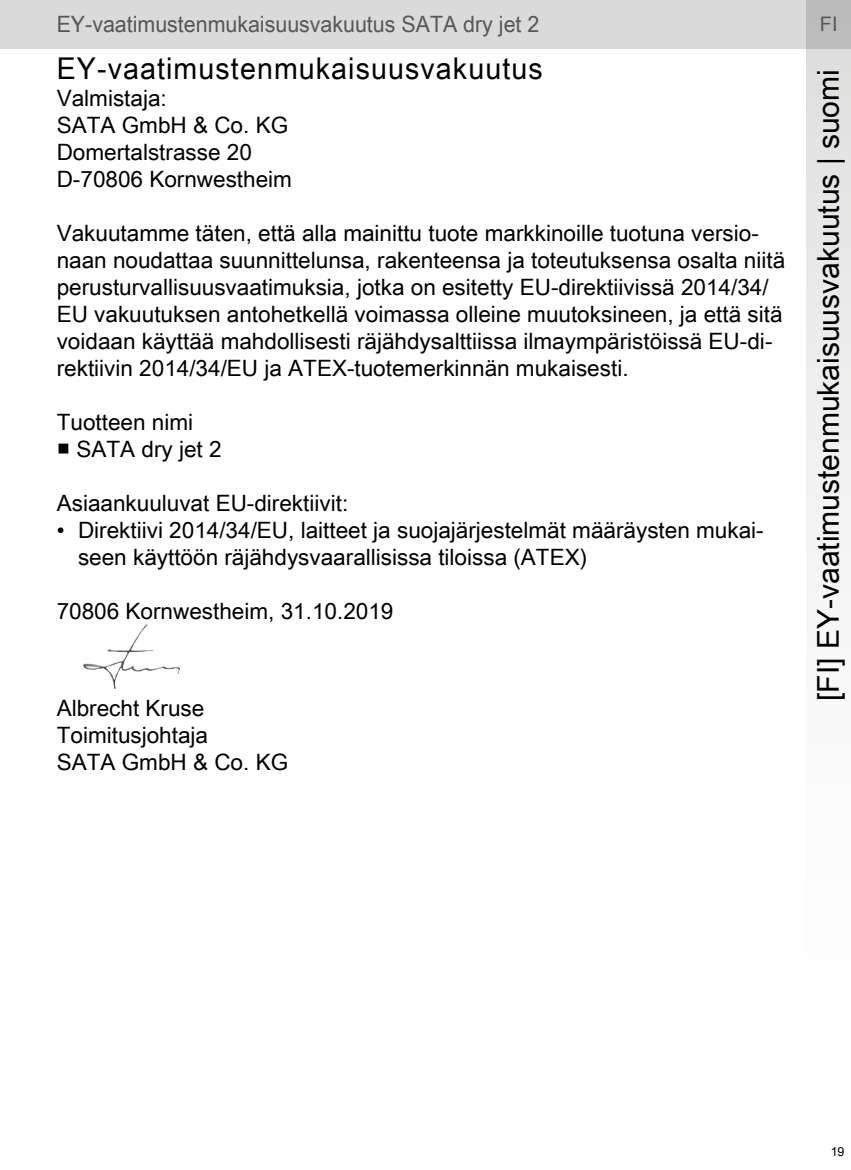
<style>
.page{position:relative;width:851px;height:1170px;background:#fff}
.page>*{position:absolute;margin:0;border:0;box-sizing:border-box;transform-origin:0 0}
.t1{font:30px "Arial Unicode MS";color:#000}
.t2{font:30px "Arial Unicode MS";letter-spacing:.04em;color:#000;scale:.95 1}
.t3{font:22.5px/27px "Arial Unicode MS";color:#000}
.t4{font:22.5px "Arial Unicode MS";color:#575756;scale:.95 1}
.t5{font:20px "Arial Unicode MS";color:#575756}
.t6{font:12.5px "Arial";color:#000}
</style>
<div class="page">
<div style="left:0;top:0;width:850px;height:49px;background:#dadada"></div>
<svg style="left:806px;top:0;width:44px;height:555px"></svg>
<img style="left:83px;top:624px;width:97px;height:65px">
<p class="t4" style="left:57px;top:8px;width:509px">EY-vaatimustenmukaisuusvakuutus SATA dry jet 2</p>
<p class="t5" style="left:819px;top:10px;width:19px">FI</p>
<h1 class="t2" style="left:57px;top:46px;width:513px">EY-vaatimustenmukaisuusvakuutus</h1>
<p class="t3" style="left:57px;top:84px;width:237px">Valmistaja:<br>SATA GmbH &amp; Co. KG<br>Domertalstrasse 20<br>D-70806 Kornwestheim</p>
<p class="t3" style="left:57px;top:219px;width:729px">Vakuutamme täten, että alla mainittu tuote markkinoille tuotuna versio&shy;naan noudattaa suunnittelunsa, rakenteensa ja toteutuksensa osalta niitä perusturvallisuusvaatimuksia, jotka on esitetty EU-direktiivissä 2014/34/ EU vakuutuksen antohetkellä voimassa olleine muutoksineen, ja että sitä voidaan käyttää mahdollisesti räjähdysalttiissa ilmaympäristöissä EU-di&shy;rektiivin 2014/34/EU ja ATEX-tuotemerkinnän mukaisesti.</p>
<p class="t3" style="left:57px;top:408px;width:138px">Tuotteen nimi</p>
<p class="t3" style="left:57px;top:435px;width:166px">■ SATA dry jet 2</p>
<p class="t3" style="left:57px;top:489px;width:293px">Asiaankuuluvat EU-direktiivit:</p>
<p class="t3" style="left:78px;top:516px;width:687px;text-indent:-21px">• Direktiivi 2014/34/EU, laitteet ja suojajärjestelmät määräysten mukai&shy;seen käyttöön räjähdysvaarallisissa tiloissa (ATEX)</p>
<p class="t3" style="left:57px;top:597px;width:338px">70806 Kornwestheim, 31.10.2019</p>
<h1 class="t1" style="left:806px;top:700px;width:633px;rotate:-90deg">[FI] EY-vaatimustenmukaisuusvakuutus | suomi</h1>
<p class="t3" style="left:57px;top:694px;width:233px">Albrecht Kruse<br>Toimitusjohtaja<br>SATA GmbH &amp; Co. KG</p>
<p class="t6" style="left:830px;top:1143px;width:15px">19</p>
</div>
